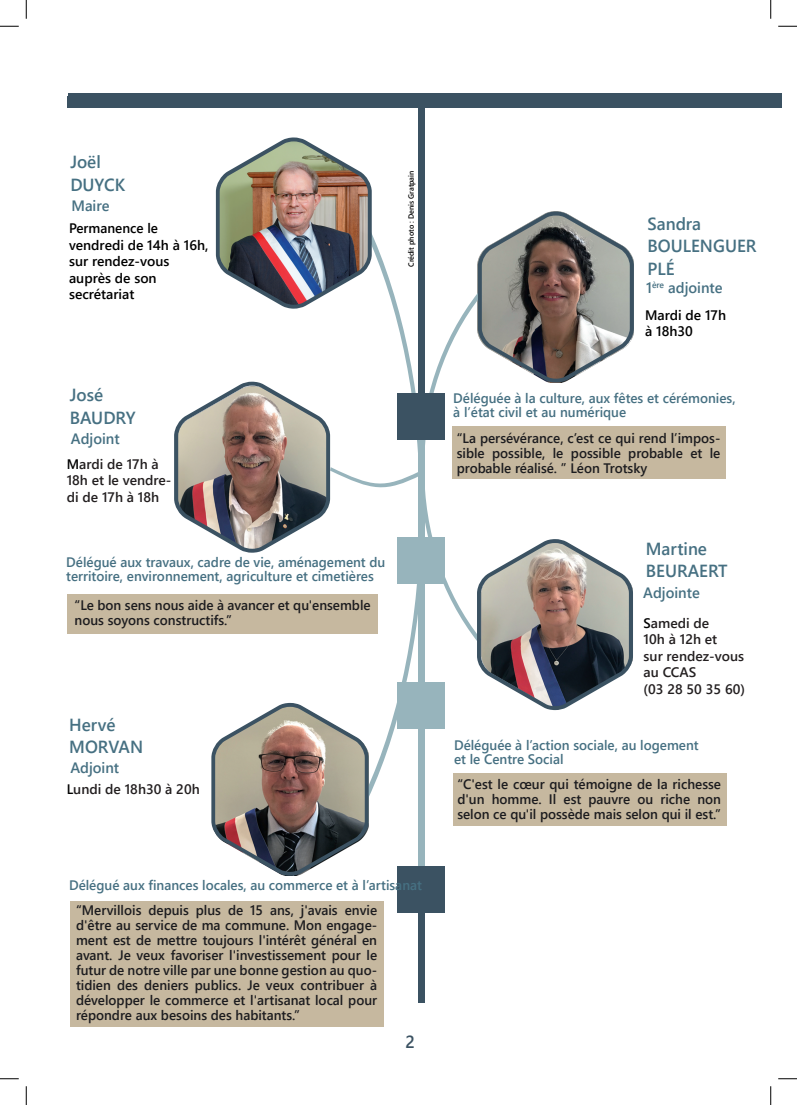
<style>
.page{position:relative;width:797px;height:1105px;background:#fff}
.page>*{position:absolute;margin:0;border:0;box-sizing:border-box;transform-origin:0 0}
.t1{font:600 17.5px/22.5px "Segoe UI";color:#467082}
.t2{font:600 17.5px "Segoe UI";color:#3b5262}
.t3{font:600 15px "Segoe UI";color:#467082}
.t4{font:600 13.75px/15px "Segoe UI";color:#1c1c1f;text-align:justify}
.t5{font:600 13.75px/13.8px "Segoe UI";color:#467082}
.t6{font:600 13.75px/16.5px "Segoe UI";color:#231f20}
.t7{font:600 13.75px/16.5px "Segoe UI";color:#000}
.t8{font:600 7.5px "Segoe UI";color:#000;scale:.96 1}
.s1{color:#000}
</style>
<div class="page">
<div style="left:70px;top:901px;width:314px;height:125px;background:#c6b89f"></div>
<div style="left:67px;top:594px;width:311px;height:39px;background:#c6b89f"></div>
<div style="left:452px;top:426px;width:274px;height:53px;background:#c6b89f"></div>
<div style="left:453px;top:773px;width:273px;height:53px;background:#c6b89f"></div>
<div style="left:68px;top:94px;width:713px;height:14px;background:#3b5262"></div>
<div style="left:418px;top:862px;width:6px;height:141px;background:#3b5262"></div>
<div style="left:418px;top:102px;width:6px;height:311px;background:#3b5262"></div>
<div style="left:397px;top:866px;width:48px;height:47px;background:#3b5262"></div>
<svg style="left:174px;top:137px;width:460px;height:739px"></svg>
<svg style="left:0;top:25px;width:19px;height:2px"></svg>
<svg style="left:778px;top:25px;width:19px;height:2px"></svg>
<svg style="left:0;top:1078px;width:19px;height:1px"></svg>
<svg style="left:778px;top:1078px;width:19px;height:1px"></svg>
<svg style="left:25px;top:0;width:2px;height:19px"></svg>
<svg style="left:25px;top:1086px;width:2px;height:19px"></svg>
<svg style="left:770px;top:0;width:1px;height:19px"></svg>
<svg style="left:770px;top:1086px;width:1px;height:19px"></svg>
<p class="t1" style="left:70px;top:149px;width:56px">Joël<br>DUYCK</p>
<p class="t3" style="left:71px;top:191px;width:40px">Maire</p>
<p class="t7" style="left:69px;top:219px;width:141px">Permanence le vendredi de 14h à 16h, sur rendez-vous auprès de son secrétariat</p>
<p class="t8" style="left:404px;top:267px;width:102px;rotate:-90deg">Crédit photo : Denis Gratpain</p>
<p class="t1" style="left:70px;top:382px;width:68px">José<br>BAUDRY</p>
<p class="t3" style="left:71px;top:424px;width:50px">Adjoint</p>
<p class="t6" style="left:67px;top:454px;width:106px"><span class="s1">M</span>ardi de 17h à<br>18h et le vendre&shy;di de 17h à 18h</p>
<p class="t5" style="left:66px;top:554px;width:320px">Délégué aux travaux, cadre de vie, aménagement du territoire, environnement, agriculture et cimetières</p>
<p class="t4" style="left:75px;top:596px;width:297px">“Le bon sens nous aide à avancer et qu'ensemble nous soyons constructifs.”</p>
<p class="t1" style="left:647px;top:211px;width:110px">Sandra<br>BOULENGUER<br>PLÉ</p>
<p class="t3" style="left:646px;top:274px;width:78px">1<sup>ère</sup> adjointe</p>
<p class="t7" style="left:645px;top:305px;width:82px">Mardi de 17h à 18h30</p>
<p class="t5" style="left:453px;top:390px;width:284px">Déléguée à la culture, aux fêtes et cérémonies, à l’état civil et au numérique</p>
<p class="t4" style="left:457px;top:429px;width:265px">“La persévérance, c’est ce qui rend l’impos&shy;sible possible, le possible probable et le probable réalisé. ” Léon Trotsky</p>
<p class="t1" style="left:646px;top:536px;width:83px">Martine<br>BEURAERT</p>
<p class="t3" style="left:643px;top:579px;width:58px">Adjointe</p>
<p class="t6" style="left:643px;top:614px;width:103px"><span class="s1">S</span>amedi de<br>10h à 12h et<br>sur rendez-vous au CCAS<br>(03 28 50 35 60)</p>
<p class="t1" style="left:69px;top:712px;width:75px">Hervé<br>MORVAN</p>
<p class="t3" style="left:70px;top:753px;width:50px">Adjoint</p>
<p class="t5" style="left:454px;top:737px;width:246px">Déléguée à l’action sociale, au logement et le Centre Social</p>
<p class="t6" style="left:67px;top:779px;width:134px"><span class="s1">L</span>undi de 18h30 à 20h</p>
<p class="t4" style="left:457px;top:775px;width:265px">“C'est le cœur qui témoigne de la richesse d'un homme. Il est pauvre ou riche non selon ce qu'il possède mais selon qui il est.”</p>
<p class="t5" style="left:69px;top:877px;width:354px">Délégué aux finances locales, au commerce et à l’artisanat</p>
<p class="t4" style="left:76px;top:902px;width:303px">“Mervillois depuis plus de 15 ans, j'avais envie d'être au service de ma commune. Mon engage&shy;ment est de mettre toujours l'intérêt général en avant. Je veux favoriser l'investissement pour le futur de notre ville par une bonne gestion au quo&shy;tidien des deniers publics. Je veux contribuer à développer le commerce et l'artisanat local pour répondre aux besoins des habitants.”</p>
<p class="t2" style="left:405px;top:1025px;width:11px">2</p>
</div>
